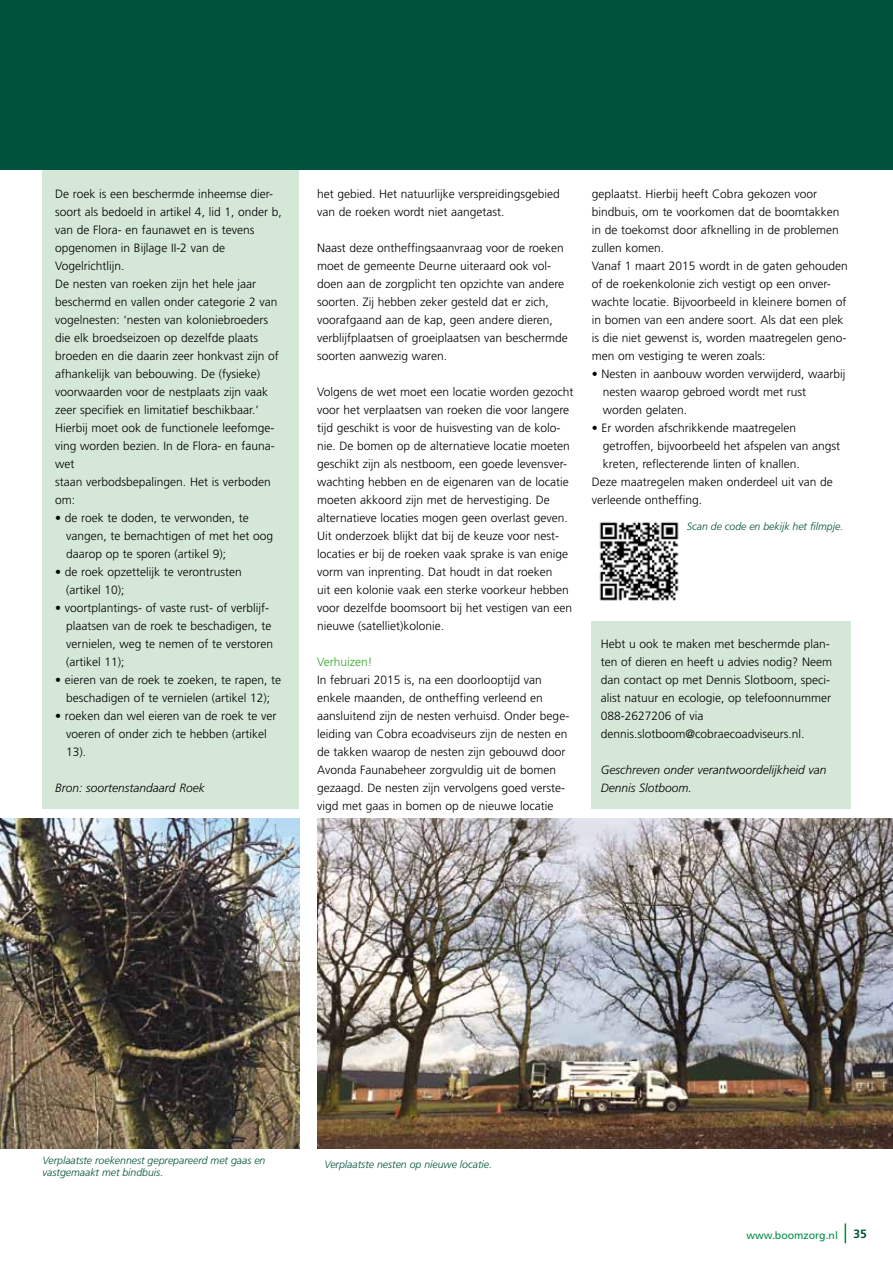
<style>
.page{position:relative;width:893px;height:1263px;background:#fff}
.page>*{position:absolute;margin:0;border:0;box-sizing:border-box;transform-origin:0 0}
.t1{font:300 12px/18px "Frutiger";color:#000}
.t2{font:italic 300 12px/18px "Frutiger";color:#000}
.t3{font:300 12px "Frutiger";color:#35a32c}
.t4{font:700 12px "Frutiger";color:#00523c}
.t5{font:italic 300 10.5px/12.6px "Frutiger";color:#00523c}
.t6{font:10.5px "Frutiger";color:#008b45}
</style>
<div class="page">
<svg style="left:845px;top:1223px;width:1px;height:20px"></svg>
<div style="left:591px;top:621px;width:259px;height:188px;background:#d5e8d8"></div>
<div style="left:43px;top:146px;width:256px;height:663px;background:#d5e8d8"></div>
<img style="left:0;top:819px;width:299px;height:330px">
<img style="left:317px;top:819px;width:576px;height:330px">
<div style="left:0;top:0;width:893px;height:169px;background:#00523c"></div>
<img style="left:599px;top:522px;width:80px;height:79px">
<p class="t1" style="left:55px;top:185px;width:228px">De roek is een beschermde inheemse dier&shy;soort als bedoeld in artikel 4, lid 1, onder b, van de Flora- en faunawet en is tevens opgenomen in Bijlage II-2 van de Vogelrichtlijn.<br>De nesten van roeken zijn het hele jaar beschermd en vallen onder categorie 2 van vogelnesten: ‘nesten van koloniebroeders die elk broedseizoen op dezelfde plaats broeden en die daarin zeer honkvast zijn of afhankelijk van bebouwing. De (fysieke) voorwaarden voor de nestplaats zijn vaak zeer specifiek en limitatief beschikbaar.’ Hierbij moet ook de functionele leefomge&shy;ving worden bezien. In de Flora- en fauna&shy;wet<br>staan verbodsbepalingen. Het is verboden om:</p>
<p class="t1" style="left:66px;top:509px;width:208px;text-indent:-11px">• de roek te doden, te verwonden, te vangen, te bemachtigen of met het oog daarop op te sporen (artikel 9);</p>
<p class="t1" style="left:66px;top:563px;width:177px;text-indent:-11px">• de roek opzettelijk te verontrusten (artikel 10);</p>
<p class="t1" style="left:66px;top:599px;width:208px;text-indent:-11px">• voortplantings- of vaste rust- of verblijf&shy;plaatsen van de roek te beschadigen, te vernielen, weg te nemen of te verstoren (artikel 11);</p>
<p class="t1" style="left:55px;top:671px;width:227px;text-align:center">• eieren van de roek te zoeken, te rapen, te beschadigen of te vernielen (artikel 12);</p>
<p class="t1" style="left:66px;top:707px;width:212px;text-indent:-11px">• roeken dan wel eieren van de roek te ver voeren of onder zich te hebben (artikel<br>13).</p>
<p class="t2" style="left:55px;top:779px;width:151px">Bron: soortenstandaard Roek</p>
<p class="t1" style="left:317px;top:185px;width:244px">het gebied. Het natuurlijke verspreidingsgebied van de roeken wordt niet aangetast.</p>
<p class="t1" style="left:317px;top:239px;width:252px">Naast deze ontheffingsaanvraag voor de roeken moet de gemeente Deurne uiteraard ook vol&shy;doen aan de zorgplicht ten opzichte van andere soorten. Zij hebben zeker gesteld dat er zich, voorafgaand aan de kap, geen andere dieren, verblijfplaatsen of groeiplaatsen van beschermde soorten aanwezig waren.</p>
<p class="t1" style="left:317px;top:383px;width:258px">Volgens de wet moet een locatie worden gezocht voor het verplaatsen van roeken die voor langere tijd geschikt is voor de huisvesting van de kolo&shy;nie. De bomen op de alternatieve locatie moeten geschikt zijn als nestboom, een goede levensver&shy;wachting hebben en de eigenaren van de locatie moeten akkoord zijn met de hervestiging. De alternatieve locaties mogen geen overlast geven.<br>Uit onderzoek blijkt dat bij de keuze voor nest&shy;locaties er bij de roeken vaak sprake is van enige vorm van inprenting. Dat houdt in dat roeken<br>uit een kolonie vaak een sterke voorkeur hebben voor dezelfde boomsoort bij het vestigen van een nieuwe (satelliet)kolonie.</p>
<p class="t3" style="left:317px;top:655px;width:57px">Verhuizen!</p>
<p class="t1" style="left:317px;top:671px;width:254px">In februari 2015 is, na een doorlooptijd van enkele maanden, de ontheffing verleend en aansluitend zijn de nesten verhuisd. Onder bege&shy;leiding van Cobra ecoadviseurs zijn de nesten en de takken waarop de nesten zijn gebouwd door Avonda Faunabeheer zorgvuldig uit de bomen gezaagd. De nesten zijn vervolgens goed verste&shy;vigd met gaas in bomen op de nieuwe locatie</p>
<p class="t1" style="left:592px;top:185px;width:257px">geplaatst. Hierbij heeft Cobra gekozen voor bindbuis, om te voorkomen dat de boomtakken in de toekomst door afknelling in de problemen zullen komen.<br>Vanaf 1 maart 2015 wordt in de gaten gehouden of de roekenkolonie zich vestigt op een onver&shy;wachte locatie. Bijvoorbeeld in kleinere bomen of in bomen van een andere soort. Als dat een plek is die niet gewenst is, worden maatregelen geno&shy;men om vestiging te weren zoals:</p>
<p class="t1" style="left:603px;top:365px;width:244px;text-indent:-11px">• Nesten in aanbouw worden verwijderd, waarbij nesten waarop gebroed wordt met rust worden gelaten.</p>
<p class="t1" style="left:592px;top:419px;width:206px">• Er worden afschrikkende maatregelen</p>
<p class="t1" style="left:603px;top:437px;width:239px">getroffen, bijvoorbeeld het afspelen van angst</p>
<p class="t1" style="left:603px;top:455px;width:198px">kreten, reflecterende linten of knallen.</p>
<p class="t1" style="left:592px;top:473px;width:242px">Deze maatregelen maken onderdeel uit van de</p>
<p class="t1" style="left:592px;top:491px;width:112px">verleende ontheffing.</p>
<p class="t5" style="left:687px;top:520px;width:158px">Scan de code en bekijk het filmpje.</p>
<p class="t1" style="left:601px;top:635px;width:233px">Hebt u ook te maken met beschermde plan&shy;ten of dieren en heeft u advies nodig? Neem dan contact op met Dennis Slotboom, speci&shy;alist natuur en ecologie, op telefoonnummer 088-2627206 of via dennis.slotboom@cobraecoadviseurs.nl.</p>
<p class="t2" style="left:601px;top:761px;width:227px">Geschreven onder verantwoordelijkheid van<br>Dennis Slotboom.</p>
<p class="t5" style="left:43px;top:1154px;width:224px">Verplaatste roekennest geprepareerd met gaas en vastgemaakt met bindbuis.</p>
<p class="t5" style="left:324px;top:1158px;width:169px">Verplaatste nesten op nieuwe locatie.</p>
<p class="t6" style="left:746px;top:1229px;width:93px">www.boomzorg.nl</p>
<p class="t4" style="left:853px;top:1227px;width:15px">35</p>
</div>
